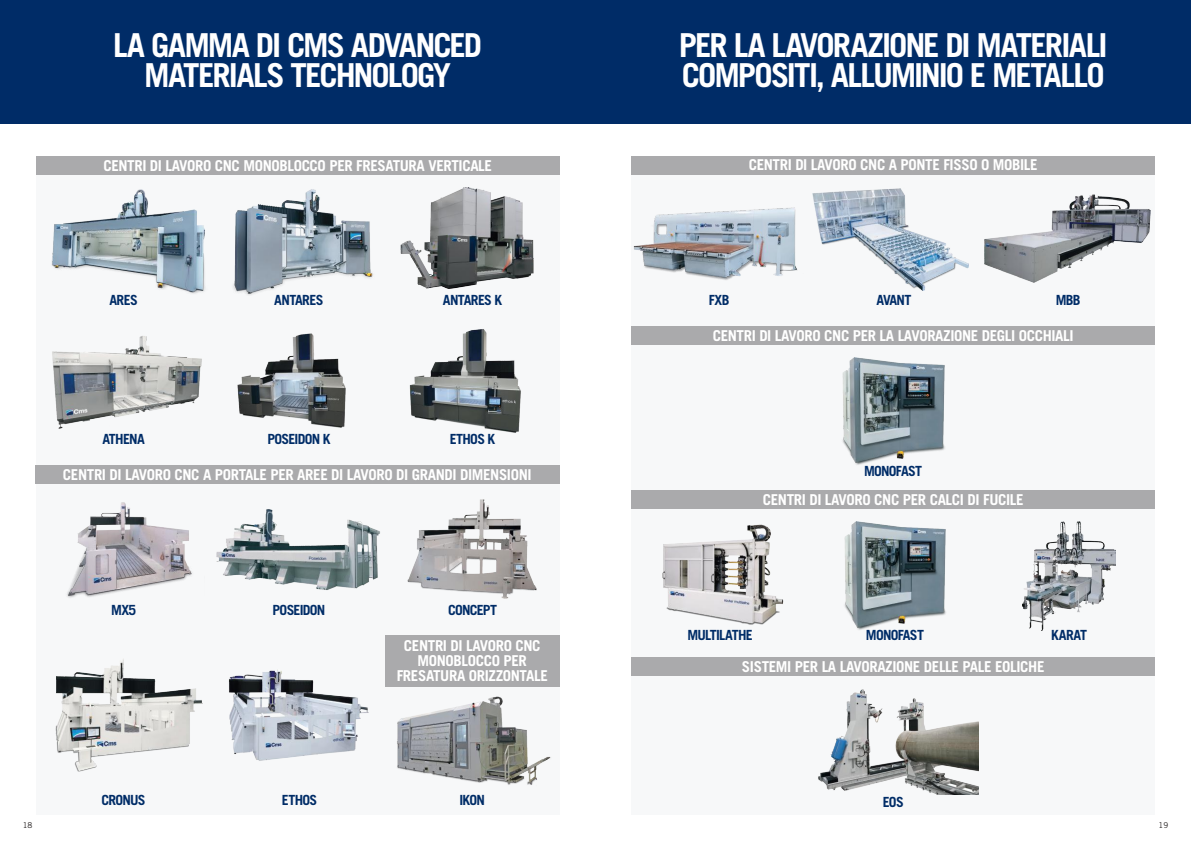
<style>
.page{position:relative;width:1191px;height:842px;background:#fff}
.page>*{position:absolute;margin:0;border:0;box-sizing:border-box;transform-origin:0 0}
.t1{font:700 33px/30.5px "Trade Gothic LT Std";letter-spacing:-.06em;color:#fff;text-align:center}
.t2{font:700 15px/15px "Trade Gothic LT Std";letter-spacing:-.025em;color:#fff;text-align:center}
.t3{font:700 14px "Trade Gothic LT Std";letter-spacing:-.05em;color:#002c67}
.t4{font:8px "Trade Gothic LT Std";color:#241f1f}
</style>
<div class="page">
<div style="left:631px;top:156px;width:524px;height:658px;background:#f7f8f9"></div>
<div style="left:36px;top:156px;width:523px;height:658px;background:#f7f8f9"></div>
<img style="left:842px;top:357px;width:103px;height:108px">
<img style="left:818px;top:689px;width:160px;height:106px">
<img style="left:51px;top:189px;width:322px;height:106px">
<img style="left:633px;top:207px;width:165px;height:73px">
<img style="left:662px;top:524px;width:122px;height:101px">
<img style="left:52px;top:336px;width:150px;height:93px">
<img style="left:55px;top:659px;width:148px;height:112px">
<img style="left:400px;top:187px;width:133px;height:101px">
<img style="left:984px;top:194px;width:166px;height:88px">
<img style="left:1022px;top:522px;width:93px;height:108px">
<img style="left:409px;top:329px;width:112px;height:104px">
<img style="left:812px;top:188px;width:156px;height:102px">
<img style="left:844px;top:522px;width:102px;height:108px">
<img style="left:216px;top:509px;width:164px;height:81px">
<img style="left:67px;top:502px;width:125px;height:96px">
<img style="left:407px;top:499px;width:130px;height:100px">
<img style="left:237px;top:333px;width:109px;height:95px">
<img style="left:229px;top:670px;width:140px;height:91px">
<div style="left:0;top:0;width:1191px;height:123px;background:#002c67"></div>
<div style="left:631px;top:156px;width:524px;height:18px;background:#aaaaac"></div>
<div style="left:631px;top:491px;width:524px;height:18px;background:#aaaaac"></div>
<div style="left:631px;top:326px;width:524px;height:18px;background:#aaaaac"></div>
<div style="left:631px;top:658px;width:524px;height:18px;background:#aaaaac"></div>
<div style="left:385px;top:635px;width:174px;height:52px;background:#aaaaac"></div>
<img style="left:397px;top:696px;width:154px;height:89px">
<div style="left:36px;top:156px;width:523px;height:18px;background:#aaaaac"></div>
<div style="left:35px;top:465px;width:524px;height:18px;background:#aaaaac"></div>
<h1 class="t1" style="left:113px;top:29px;width:370px">LA GAMMA DI CMS ADVANCED<br>MATERIALS TECHNOLOGY</h1>
<p class="t2" style="left:103px;top:157px;width:390px">CENTRI DI LAVORO CNC MONOBLOCCO PER FRESATURA VERTICALE</p>
<h1 class="t1" style="left:679px;top:29px;width:430px;text-align:left">PER LA LAVORAZIONE DI MATERIALI<br>COMPOSITI, ALLUMINIO E METALLO</h1>
<p class="t2" style="left:748px;top:157px;width:290px">CENTRI DI LAVORO CNC A PONTE FISSO O MOBILE</p>
<p class="t3" style="left:109px;top:292px;width:30px">ARES</p>
<p class="t3" style="left:708px;top:292px;width:22px">FXB</p>
<p class="t3" style="left:443px;top:292px;width:61px">ANTARES K</p>
<p class="t3" style="left:1055px;top:292px;width:26px">MBB</p>
<p class="t3" style="left:274px;top:292px;width:51px">ANTARES</p>
<p class="t3" style="left:876px;top:292px;width:36px">AVANT</p>
<p class="t3" style="left:102px;top:431px;width:44px">ATHENA</p>
<p class="t3" style="left:267px;top:431px;width:65px">POSEIDON K</p>
<p class="t3" style="left:450px;top:431px;width:47px">ETHOS K</p>
<p class="t2" style="left:63px;top:466px;width:470px">CENTRI DI LAVORO CNC A PORTALE PER AREE DI LAVORO DI GRANDI DIMENSIONI</p>
<p class="t3" style="left:111px;top:601px;width:27px">MX5</p>
<p class="t3" style="left:272px;top:601px;width:54px">POSEIDON</p>
<p class="t3" style="left:448px;top:601px;width:51px">CONCEPT</p>
<p class="t2" style="left:397px;top:638px;width:153px">CENTRI DI LAVORO CNC<br>MONOBLOCCO PER<br>FRESATURA ORIZZONTALE</p>
<p class="t3" style="left:102px;top:792px;width:46px">CRONUS</p>
<p class="t3" style="left:282px;top:792px;width:37px">ETHOS</p>
<p class="t3" style="left:459px;top:792px;width:27px">IKON</p>
<p class="t2" style="left:712px;top:327px;width:362px">CENTRI DI LAVORO CNC PER LA LAVORAZIONE DEGLI OCCHIALI</p>
<p class="t3" style="left:864px;top:462px;width:59px">MONOFAST</p>
<p class="t2" style="left:763px;top:492px;width:262px">CENTRI DI LAVORO CNC PER CALCI DI FUCILE</p>
<p class="t3" style="left:687px;top:627px;width:67px">MULTILATHE</p>
<p class="t3" style="left:866px;top:627px;width:59px">MONOFAST</p>
<p class="t3" style="left:1051px;top:626px;width:37px">KARAT</p>
<p class="t2" style="left:742px;top:659px;width:304px">SISTEMI PER LA LAVORAZIONE DELLE PALE EOLICHE</p>
<p class="t3" style="left:882px;top:794px;width:23px">EOS</p>
<p class="t4" style="left:23px;top:820px;width:11px">18</p>
<p class="t4" style="left:1158px;top:820px;width:11px">19</p>
</div>
